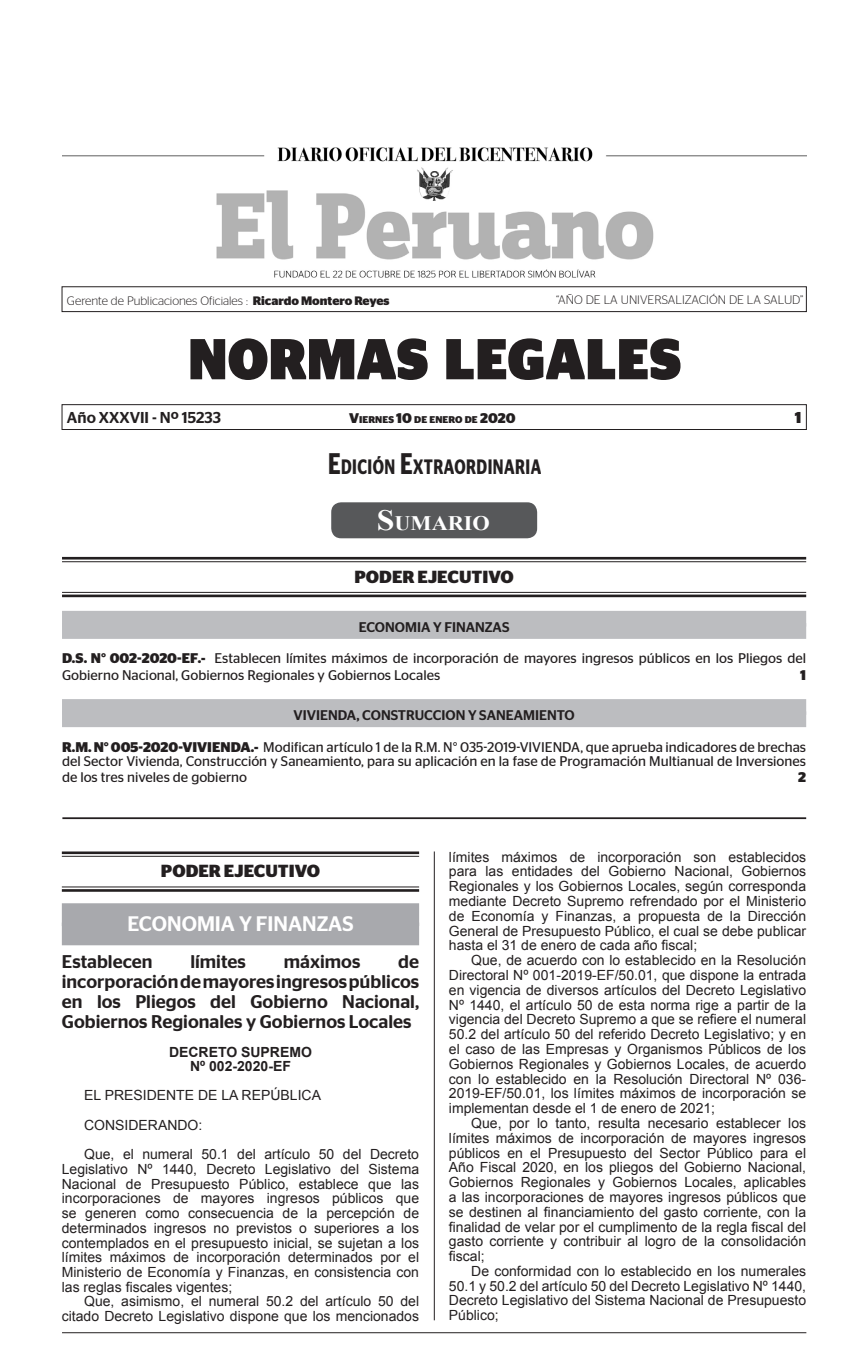
<style>
.page{position:relative;width:856px;height:1365px;background:#fff}
.page>*{position:absolute;margin:0;border:0;box-sizing:border-box;transform-origin:0 0}
.t1{font:900 57.4px "Stag Sans";color:#231f20;scale:.92 1}
.t2{font:500 21px "Stag Sans";color:#fff}
.t3{font:600 20.82px "Stag Sans";letter-spacing:.03em;color:#231f20;scale:.73 1}
.t4{font:700 20.65px "Times New Roman";color:#fff;scale:1.08 1}
.t5{font:500 18.38px/20.1px "Stag Sans";color:#231f20;text-align:justify}
.t6{font:700 17.5px "Stag Sans";color:#231f20}
.t7{font:500 15.75px "Stag Sans";color:#231f20}
.t8{font:700 15.75px "Stag Sans";color:#231f20}
.t9{font:14px/14.7px "Arial";color:#231f20;text-align:justify}
.t10{font:14px/16.8px "Stag Sans";color:#231f20}
.t11{font:500 14px "Stag Sans";color:#231f20}
.t12{font:700 14px/14px "Arial";color:#231f20;text-align:center}
.t13{font:700 14px "Stag Sans";color:#231f20}
.t14{font:300 12.25px "Stag Sans";color:#231f20}
.t15{font:700 9.8px "Stag Sans";color:#231f20}
.s1{font-weight:700}
.s2{font-size:14px}
.s3{font-size:29.75px}
.s4{font-size:29.4px}
</style>
<div class="page">
<hr style="left:62px;top:1332px;width:744px;height:1px;background:#231f20">
<div style="left:62px;top:404px;width:744px;height:25px;border:1px solid #231f20"></div>
<div style="left:62px;top:286px;width:744px;height:26px;border:1px solid #231f20"></div>
<img style="left:62px;top:147px;width:744px;height:131px">
<hr style="left:434px;top:851px;width:1px;height:469px;background:#231f20">
<div style="left:331px;top:502px;width:206px;height:36px;background:#57585a;border-radius:10px"></div>
<hr style="left:62px;top:557px;width:744px;height:2px;background:#231f20">
<hr style="left:62px;top:561px;width:744px;height:1px;background:#231f20">
<hr style="left:62px;top:592px;width:744px;height:1px;background:#231f20">
<hr style="left:62px;top:594px;width:744px;height:3px;background:#231f20">
<div style="left:62px;top:610px;width:744px;height:16px;background:#bcbdc0"></div>
<div style="left:62px;top:623px;width:744px;height:15px;background:#bcbdc0"></div>
<div style="left:62px;top:699px;width:744px;height:15px;background:#bcbdc0"></div>
<div style="left:62px;top:711px;width:744px;height:16px;background:#bcbdc0"></div>
<hr style="left:62px;top:817px;width:744px;height:2px;background:#231f20">
<hr style="left:62px;top:851px;width:357px;height:3px;background:#231f20">
<hr style="left:62px;top:855px;width:357px;height:1px;background:#231f20">
<hr style="left:62px;top:886px;width:357px;height:1px;background:#231f20">
<hr style="left:62px;top:889px;width:357px;height:2px;background:#231f20">
<div style="left:62px;top:903px;width:357px;height:22px;background:#a8a9ad"></div>
<div style="left:62px;top:922px;width:357px;height:23px;background:#a8a9ad"></div>
<p class="t14" style="left:67px;top:294px;width:324px">Gerente de Publicaciones Oficiales : <span class="s1">Ricardo Montero Reyes</span></p>
<p class="t14" style="left:556px;top:293px;width:249px">“AÑO DE LA UNIVERSALIZACIÓN DE LA SALUD”</p>
<h1 class="t1" style="left:188px;top:326px;width:538px">NORMAS LEGALES</h1>
<p class="t7" style="left:67px;top:408px;width:155px">Año XXXVII - Nº 15233</p>
<p class="t15" style="left:349px;top:413px;width:168px"><span class="s2">V</span>IERNES <span class="s2">10</span> DE ENERO DE <span class="s2">2020</span></p>
<h3 class="t3" style="left:328px;top:454px;width:293px"><span class="s3">E</span>DICIÓN <span class="s3">E</span>XTRAORDINARIA</h3>
<h3 class="t4" style="left:377px;top:508px;width:106px"><span class="s4">S</span>UMARIO</h3>
<p class="t8" style="left:794px;top:408px;width:8px">1</p>
<p class="t6" style="left:354px;top:566px;width:161px">PODER EJECUTIVO</p>
<p class="t11" style="left:359px;top:619px;width:152px">ECONOMIA Y FINANZAS</p>
<p class="t10" style="left:62px;top:650px;width:745px"><span class="s1">D.S. N° 002-2020-EF.-</span> Establecen límites máximos de incorporación de mayores ingresos públicos en los Pliegos del<br>Gobierno Nacional, Gobiernos Regionales y Gobiernos Locales</p>
<p class="t13" style="left:800px;top:667px;width:7px">1</p>
<p class="t11" style="left:294px;top:707px;width:282px">VIVIENDA, CONSTRUCCION Y SANEAMIENTO</p>
<p class="t10" style="left:62px;top:739px;width:745px;line-height:14px"><span class="s1">R.M. N° 005-2020-VIVIENDA.-</span> Modifican artículo 1 de la R.M. N° 035-2019-VIVIENDA, que aprueba indicadores de brechas del Sector Vivienda, Construcción y Saneamiento, para su aplicación en la fase de Programación Multianual de Inversiones</p>
<p class="t10" style="left:62px;top:769px;width:187px">de los tres niveles de gobierno</p>
<p class="t13" style="left:798px;top:769px;width:9px">2</p>
<p class="t6" style="left:161px;top:860px;width:161px">PODER EJECUTIVO</p>
<h2 class="t2" style="left:127px;top:911px;width:228px">ECONOMIA Y FINANZAS</h2>
<h3 class="t5" style="left:62px;top:951px;width:92px">Establecen</h3>
<h3 class="t5" style="left:190px;top:951px;width:57px">límites</h3>
<h3 class="t5" style="left:284px;top:951px;width:78px">máximos</h3>
<h3 class="t5" style="left:62px;top:951px;width:359px;text-indent:336px">de incorporación de mayores ingresos públicos en los Pliegos del Gobierno Nacional, Gobiernos Regionales y Gobiernos Locales</h3>
<p class="t12" style="left:169px;top:1045px;width:144px">DECRETO SUPREMO<br>Nº 002-2020-EF</p>
<p class="t9" style="left:84px;top:1080px;width:336px;line-height:29.4px;text-align:left">EL PRESIDENTE DE LA REPÚBLICA<br>CONSIDERANDO:<br>Que, el numeral 50.1 del artículo 50 del Decreto</p>
<p class="t9" style="left:62px;top:1161px;width:359px">Legislativo Nº 1440, Decreto Legislativo del Sistema Nacional de Presupuesto Público, establece que las incorporaciones de mayores ingresos públicos que se generen como consecuencia de la percepción de determinados ingresos no previstos o superiores a los contemplados en el presupuesto inicial, se sujetan a los límites máximos de incorporación determinados por el Ministerio de Economía y Finanzas, en consistencia con las reglas fiscales vigentes;</p>
<p class="t9" style="left:62px;top:1293px;width:359px;text-align:right">Que, asimismo, el numeral 50.2 del artículo 50 del citado Decreto Legislativo dispone que los mencionados</p>
<p class="t9" style="left:449px;top:849px;width:359px">límites máximos de incorporación son establecidos para las entidades del Gobierno Nacional, Gobiernos Regionales y los Gobiernos Locales, según corresponda mediante Decreto Supremo refrendado por el Ministerio de Economía y Finanzas, a propuesta de la Dirección General de Presupuesto Público, el cual se debe publicar hasta el 31 de enero de cada año fiscal;</p>
<p class="t9" style="left:449px;top:953px;width:359px;text-indent:22px">Que, de acuerdo con lo establecido en la Resolución Directoral Nº 001-2019-EF/50.01, que dispone la entrada en vigencia de diversos artículos del Decreto Legislativo Nº 1440, el artículo 50 de esta norma rige a partir de la vigencia del Decreto Supremo a que se refiere el numeral 50.2 del artículo 50 del referido Decreto Legislativo; y en el caso de las Empresas y Organismos Públicos de los Gobiernos Regionales y Gobiernos Locales, de acuerdo con lo establecido en la Resolución Directoral Nº 036- 2019-EF/50.01, los límites máximos de incorporación se implementan desde el 1 de enero de 2021;</p>
<p class="t9" style="left:449px;top:1115px;width:359px;text-indent:22px">Que, por lo tanto, resulta necesario establecer los límites máximos de incorporación de mayores ingresos públicos en el Presupuesto del Sector Público para el Año Fiscal 2020, en los pliegos del Gobierno Nacional, Gobiernos Regionales y Gobiernos Locales, aplicables a las incorporaciones de mayores ingresos públicos que se destinen al financiamiento del gasto corriente, con la finalidad de velar por el cumplimento de la regla fiscal del gasto corriente y contribuir al logro de la consolidación fiscal;</p>
<p class="t9" style="left:449px;top:1263px;width:359px;text-indent:22px">De conformidad con lo establecido en los numerales 50.1 y 50.2 del artículo 50 del Decreto Legislativo Nº 1440, Decreto Legislativo del Sistema Nacional de Presupuesto Público;</p>
</div>
